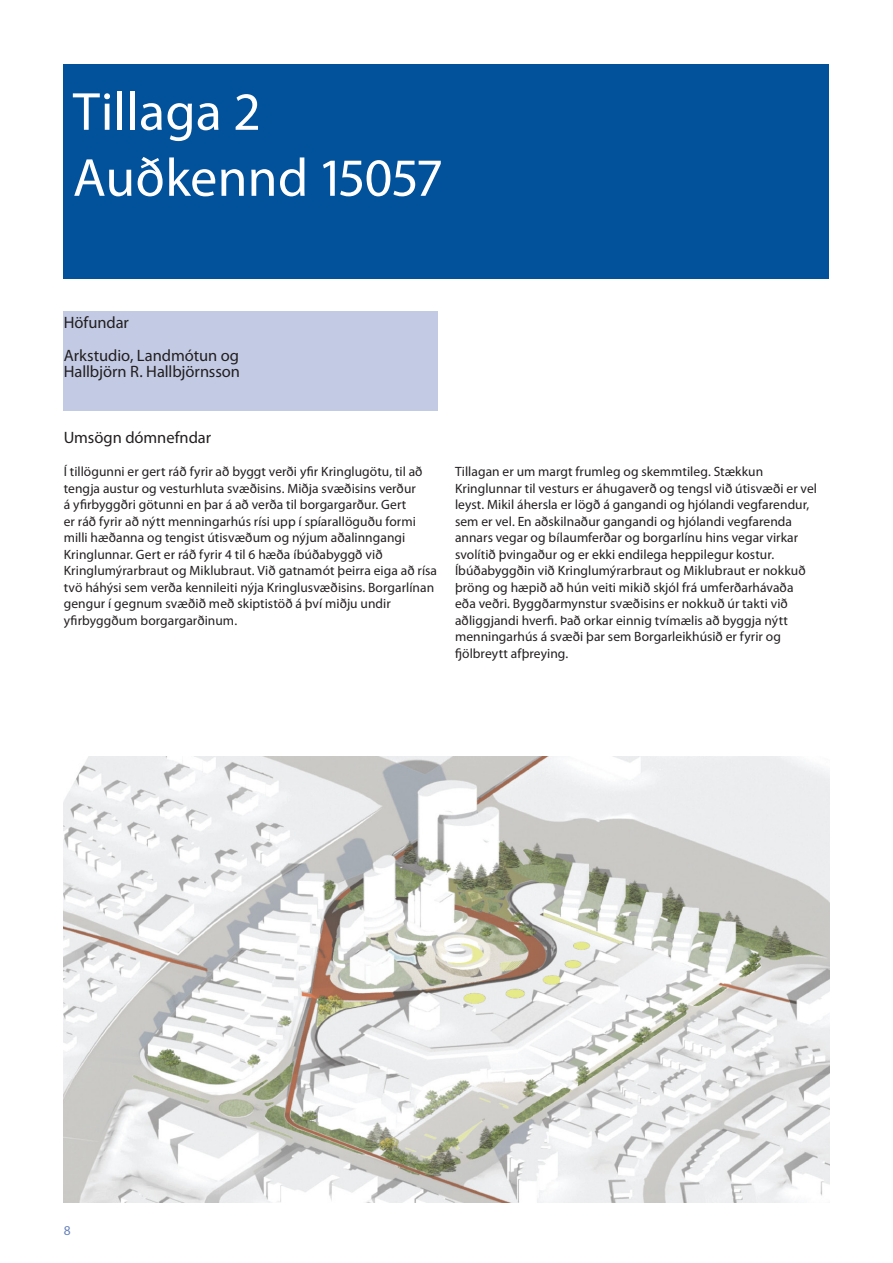
<style>
.page{position:relative;width:893px;height:1263px;background:#fff}
.page>*{position:absolute;margin:0;border:0;box-sizing:border-box;transform-origin:0 0}
.fyrirsögn_36pt_hvit{font:54px/66px "Myriad Pro";letter-spacing:.005em;color:#fff}
.t1{font:16.5px/16.5px "Myriad Pro";letter-spacing:-.005em;color:#231f20}
.t2{font:13.5px/16.5px "Myriad Pro";letter-spacing:.005em;color:#231f20}
.t3{font:13.5px "Myriad Pro";color:#6681ba}
</style>
<div class="page">
<div style="left:63px;top:311px;width:375px;height:99px;background:#c3cbe4"></div>
<div style="left:64px;top:64px;width:765px;height:214px;background:#01519b"></div>
<img style="left:64px;top:757px;width:765px;height:445px">
<p class="fyrirsögn_36pt_hvit" style="left:73px;top:78px;width:369px">Tillaga 2<br>Auðkennd 15057</p>
<p class="t1" style="left:64px;top:314px;width:67px">Höfundar</p>
<p class="t1" style="left:64px;top:347px;width:178px">Arkstudio, Landmótun og<br>Hallbjörn R. Hallbjörnsson</p>
<p class="t1" style="left:64px;top:429px;width:149px">Umsögn dómnefndar</p>
<p class="t2" style="left:64px;top:463px;width:375px">Í tillögunni er gert ráð fyrir að byggt verði yfir Kringlugötu, til að tengja austur og vesturhluta svæðisins. Miðja svæðisins verður<br>á yfirbyggðri götunni en þar á að verða til borgargarður. Gert<br>er ráð fyrir að nýtt menningarhús rísi upp í spíarallöguðu formi milli hæðanna og tengist útisvæðum og nýjum aðalinngangi Kringlunnar. Gert er ráð fyrir 4 til 6 hæða íbúðabyggð við Kringlumýrarbraut og Miklubraut. Við gatnamót þeirra eiga að rísa tvö háhýsi sem verða kennileiti nýja Kringlusvæðisins. Borgarlínan gengur í gegnum svæðið með skiptistöð á því miðju undir yfirbyggðum borgargarðinum.</p>
<p class="t2" style="left:455px;top:463px;width:364px">Tillagan er um margt frumleg og skemmtileg. Stækkun Kringlunnar til vesturs er áhugaverð og tengsl við útisvæði er vel leyst. Mikil áhersla er lögð á gangandi og hjólandi vegfarendur, sem er vel. En aðskilnaður gangandi og hjólandi vegfarenda annars vegar og bílaumferðar og borgarlínu hins vegar virkar svolítið þvingaður og er ekki endilega heppilegur kostur.<br>Íbúðabyggðin við Kringlumýrarbraut og Miklubraut er nokkuð þröng og hæpið að hún veiti mikið skjól frá umferðarhávaða eða veðri. Byggðarmynstur svæðisins er nokkuð úr takti við aðliggjandi hverfi. Það orkar einnig tvímælis að byggja nýtt menningarhús á svæði þar sem Borgarleikhúsið er fyrir og fjölbreytt afþreying.</p>
<p class="t3" style="left:64px;top:1222px;width:8px">8</p>
</div>
